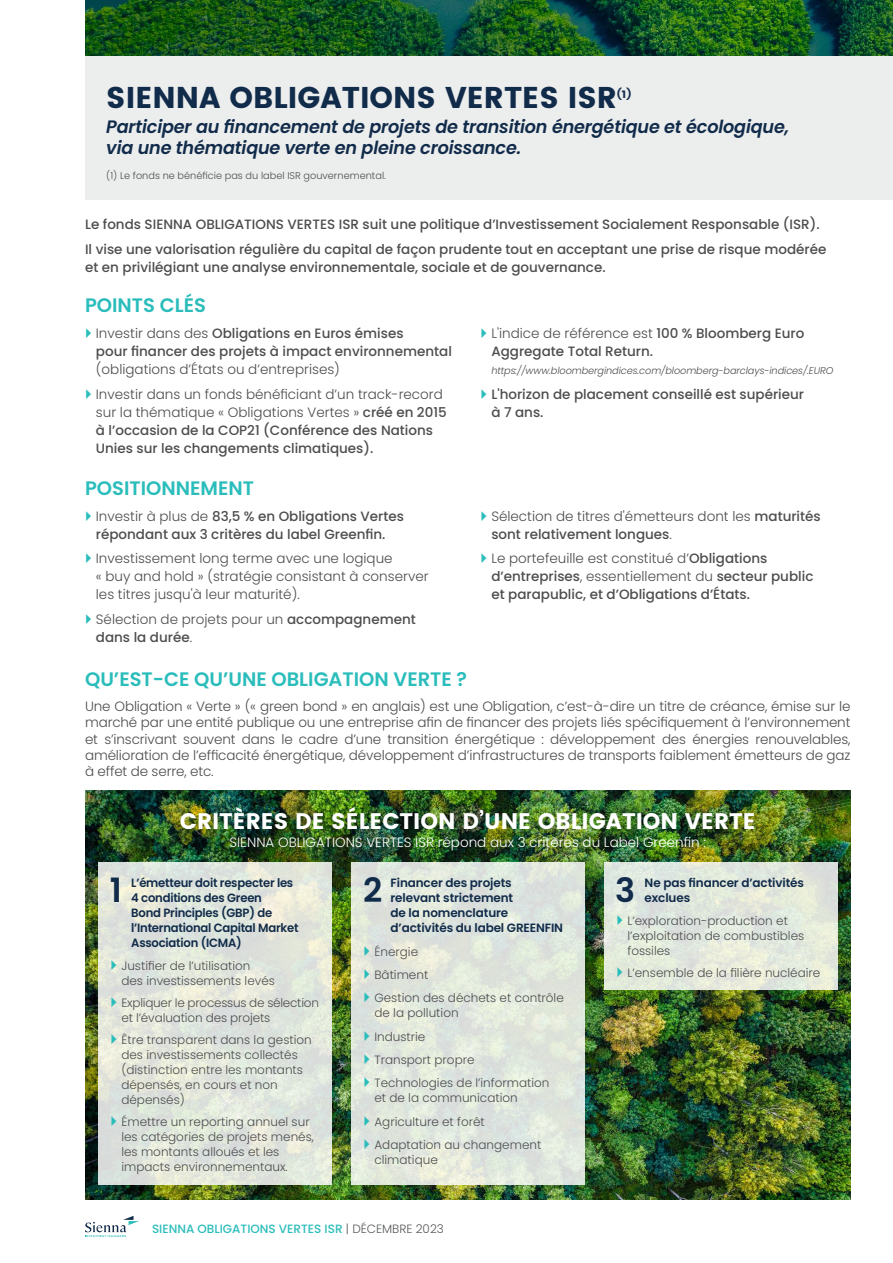
<style>
.page{position:relative;width:893px;height:1263px;background:#fff}
.page>*{position:absolute;margin:0;border:0;box-sizing:border-box;transform-origin:0 0}
.t1{font:600 33.45px "Poppins";color:#112b4a}
.t2{font:30px "Poppins";color:#112b4a}
.t3{font:22.5px "Poppins";color:#fff}
.t4{font:600 19.5px "Poppins";color:#2abdbb}
.t5{font:italic 600 18px/21px "Poppins";letter-spacing:-.01em;color:#112b4a}
.t6{font:500 13.5px/18px "Poppins";color:#4d4d4f}
.t7{font:300 13.5px/18px "Poppins";color:#4d4d4f}
.t8{font:300 13.5px "Poppins";color:#fff}
.t9{font:300 12px/15px "Poppins";color:#4d4d4f}
.t10{font:600 12px/15px "Poppins";letter-spacing:-.01em;color:#112b4a}
.t11{font:300 12px/15px "Poppins";letter-spacing:-.02em;color:#4d4d4f}
.t12{font:500 12px "Poppins";color:#2abdbb}
.t13{font:10.5px "Poppins";color:#112b4a}
.t14{font:italic 300 9.75px "Poppins";letter-spacing:-.01em;color:#4d4d4f}
.t15{font:300 9.75px "Poppins";color:#4d4d4f}
.s1{font-weight:300}
.s2{font-weight:500}
.s3{font-weight:300;color:#58595b}
</style>
<div class="page">
<img style="left:85px;top:791px;width:765px;height:408px">
<div style="left:85px;top:55px;width:808px;height:145px;background:#eceded"></div>
<svg style="left:98px;top:862px;width:234px;height:322px;background:#e1e5dc"></svg>
<svg style="left:351px;top:862px;width:234px;height:322px;background:#e0e6dd"></svg>
<svg style="left:604px;top:862px;width:234px;height:128px;background:#e2e8dc"></svg>
<svg style="left:85px;top:1216px;width:54px;height:21px"></svg>
<img style="left:85px;top:0;width:808px;height:55px">
<svg style="left:112px;top:960px;width:5px;height:10px"></svg>
<svg style="left:112px;top:997px;width:5px;height:10px"></svg>
<svg style="left:112px;top:1034px;width:5px;height:10px"></svg>
<svg style="left:112px;top:1116px;width:5px;height:10px"></svg>
<svg style="left:365px;top:946px;width:5px;height:10px"></svg>
<svg style="left:365px;top:969px;width:5px;height:10px"></svg>
<svg style="left:365px;top:992px;width:5px;height:10px"></svg>
<svg style="left:365px;top:1031px;width:5px;height:10px"></svg>
<svg style="left:365px;top:1054px;width:5px;height:10px"></svg>
<svg style="left:365px;top:1077px;width:5px;height:10px"></svg>
<svg style="left:365px;top:1116px;width:5px;height:10px"></svg>
<svg style="left:365px;top:1139px;width:5px;height:10px"></svg>
<svg style="left:618px;top:915px;width:5px;height:10px"></svg>
<svg style="left:618px;top:967px;width:5px;height:10px"></svg>
<h2 class="t2" style="left:106px;top:80px;width:512px">SIENNA OBLIGATIONS VERTES ISR</h2>
<p class="t13" style="left:617px;top:88px;width:16px">(1)</p>
<h3 class="t5" style="left:106px;top:117px;width:684px">Participer au financement de projets de transition énergétique et écologique, via une thématique verte en pleine croissance.</h3>
<p class="t15" style="left:106px;top:170px;width:281px">(1) Le fonds ne bénéficie pas du label ISR gouvernemental.</p>
<p class="t6" style="left:85px;top:212px;width:743px;line-height:24.5px">Le fonds SIENNA OBLIGATIONS VERTES ISR suit une politique d’Investissement Socialement Responsable (ISR).<br>Il vise une valorisation régulière du capital de façon prudente tout en acceptant une prise de risque modérée</p>
<p class="t6" style="left:85px;top:258px;width:522px">et en privilégiant une analyse environnementale, sociale et de gouvernance.</p>
<h3 class="t4" style="left:85px;top:294px;width:122px">POINTS CLÉS</h3>
<p class="t6" style="left:96px;top:325px;width:357px"><span class="s1">Investir dans des</span> Obligations en Euros émises<br>pour financer des projets à impact environnemental</p>
<p class="t7" style="left:96px;top:357px;width:348px;line-height:24.5px">(obligations d’États ou d’entreprises)<br>Investir dans un fonds bénéficiant d’un track-record</p>
<p class="t6" style="left:96px;top:403px;width:352px"><span class="s1">sur la thématique « Obligations Vertes »</span> créé en 2015 à l’occasion de la COP21 (Conférence des Nations<br>Unies sur les changements climatiques).</p>
<h3 class="t4" style="left:85px;top:476px;width:170px">POSITIONNEMENT</h3>
<p class="t6" style="left:96px;top:507px;width:310px"><span class="s1">Investir à plus de</span> 83,5 % en Obligations Vertes répondant aux 3 critères du label Greenfin.</p>
<p class="t7" style="left:96px;top:550px;width:334px">Investissement long terme avec une logique<br>« buy and hold » (stratégie consistant à conserver les titres jusqu'à leur maturité).</p>
<p class="t7" style="left:96px;top:610px;width:321px">Sélection de projets pour un <span class="s2">accompagnement dans la durée</span>.</p>
<p class="t6" style="left:491px;top:325px;width:315px"><span class="s1">L'indice de référence est</span> 100 % Bloomberg Euro<br>Aggregate Total Return.</p>
<p class="t14" style="left:491px;top:365px;width:344px">https://www.bloombergindices.com/bloomberg-barclays-indices/.EURO</p>
<p class="t6" style="left:491px;top:385px;width:314px">L'horizon de placement conseillé est supérieur à 7 ans.</p>
<p class="t7" style="left:491px;top:507px;width:331px">Sélection de titres d'émetteurs dont les <span class="s2">maturités sont relativement longues</span>.</p>
<p class="t6" style="left:491px;top:550px;width:324px"><span class="s1">Le portefeuille est constitué d’</span>Obligations d’entreprises<span class="s1">, essentiellement du</span> secteur public et parapublic, et d’Obligations d’États.</p>
<h3 class="t4" style="left:85px;top:668px;width:384px">QU’EST-CE QU’UNE OBLIGATION VERTE ?</h3>
<p class="t7" style="left:85px;top:698px;width:767px;line-height:16.2px;text-align:justify">Une Obligation « Verte » (« green bond » en anglais) est une Obligation, c’est-à-dire un titre de créance, émise sur le marché par une entité publique ou une entreprise afin de financer des projets liés spécifiquement à l’environnement et s’inscrivant souvent dans le cadre d’une transition énergétique : développement des énergies renouvelables, amélioration de l’efficacité énergétique, développement d’infrastructures de transports faiblement émetteurs de gaz à effet de serre, etc.</p>
<h3 class="t3" style="left:180px;top:808px;width:577px">CRITÈRES DE SÉLECTION D’UNE OBLIGATION VERTE</h3>
<p class="t8" style="left:229px;top:835px;width:478px">SIENNA OBLIGATIONS VERTES ISR répond aux 3 critères du Label Greenfin :</p>
<h1 class="t1" style="left:110px;top:871px;width:14px">1</h1>
<h1 class="t1" style="left:363px;top:871px;width:21px">2</h1>
<h1 class="t1" style="left:615px;top:871px;width:22px">3</h1>
<p class="t10" style="left:645px;top:876px;width:161px">Ne pas financer d’activités exclues</p>
<p class="t9" style="left:627px;top:913px;width:178px">L’exploration-production et l’exploitation de combustibles fossiles</p>
<p class="t9" style="left:627px;top:965px;width:194px">L’ensemble de la filière nucléaire</p>
<p class="t10" style="left:131px;top:876px;width:169px">L’émetteur doit respecter les<br>4 conditions des Green<br>Bond Principles (GBP) de l’International Capital Market<br>Association (ICMA)</p>
<p class="t9" style="left:121px;top:958px;width:155px">Justifier de l’utilisation des investissements levés</p>
<p class="t11" style="left:121px;top:995px;width:199px">Expliquer le processus de sélection et l’évaluation des projets</p>
<p class="t9" style="left:121px;top:1032px;width:192px">Être transparent dans la gestion des investissements collectés (distinction entre les montants dépensés, en cours et non dépensés)</p>
<p class="t9" style="left:121px;top:1115px;width:194px">Émettre un reporting annuel sur les catégories de projets menés, les montants alloués et les impacts environnementaux.</p>
<p class="t10" style="left:391px;top:876px;width:174px">Financer des projets relevant strictement<br>de la nomenclature d’activités du label GREENFIN</p>
<p class="t9" style="left:374px;top:940px;width:191px;line-height:23.2px">Énergie<br>Bâtiment<br>Gestion des déchets et contrôle</p>
<p class="t9" style="left:374px;top:1001px;width:177px;line-height:23.2px">de la pollution<br>Industrie<br>Transport propre<br>Technologies de l’information</p>
<p class="t9" style="left:374px;top:1086px;width:168px;line-height:23.2px">et de la communication<br>Agriculture et forêt<br>Adaptation au changement</p>
<p class="t9" style="left:374px;top:1152px;width:65px">climatique</p>
<p class="t12" style="left:152px;top:1222px;width:293px">SIENNA OBLIGATIONS VERTES ISR <span class="s3">| DÉCEMBRE 2023</span></p>
</div>
